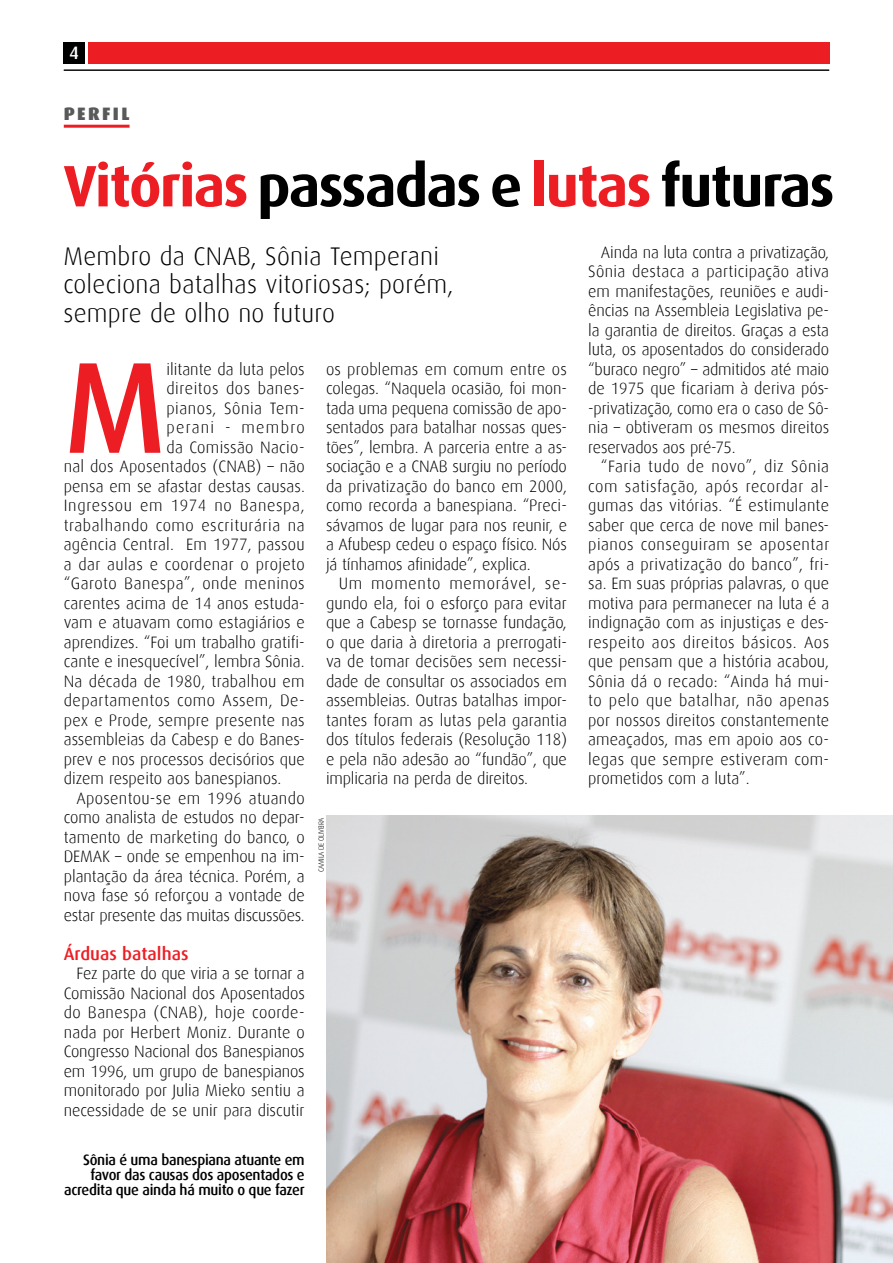
<style>
.page{position:relative;width:893px;height:1263px;background:#fff}
.page>*{position:absolute;margin:0;border:0;box-sizing:border-box;transform-origin:0 0}
.t1{font:500 129.9px "Dax";color:#ed1d24}
.t2{font:700 58.5px "Dax";letter-spacing:-.03em;color:#000}
.t3{font:300 25.5px/28.5px "Dax";letter-spacing:.01em;color:#000}
.t4{font:500 18px "Dax";color:#ed1d24}
.t5{font:900 18px "Dax";color:#58595b}
.t6{font:500 18px "Dax";color:#fff}
.t7{font:300 16.5px/19.5px "Dax";color:#000;text-align:justify}
.t8{font:300 16.5px "Dax";letter-spacing:.03em;color:#000}
.t9{font:300 16.5px "Dax";letter-spacing:.035em;color:#000}
.t10{font:300 16.5px "Dax";letter-spacing:.02em;color:#000}
.t11{font:300 16.5px "Dax";letter-spacing:.025em;color:#000}
.t12{font:300 16.5px "Dax";letter-spacing:.04em;color:#000}
.t13{font:300 16.5px "Dax";letter-spacing:.08em;color:#000}
.t14{font:500 15px/15px "Dax";letter-spacing:-.02em;color:#000;text-align:right}
.t15{font:300 7.5px "Dax";letter-spacing:-.05em;color:#000}
.s1{color:#ed1d24}
</style>
<div class="page">
<div style="left:63px;top:43px;width:22px;height:21px;background:#000"></div>
<div style="left:88px;top:43px;width:741px;height:21px;background:#ed1d24"></div>
<hr style="left:64px;top:70px;width:765px;height:1px;background:#000">
<hr style="left:64px;top:125px;width:66px;height:3px;background:#ed1d24">
<img style="left:326px;top:816px;width:567px;height:447px">
<p class="t6" style="left:69px;top:43px;width:11px">4</p>
<p class="t5" style="left:64px;top:104px;width:67px">Perfil</p>
<h2 class="t2" style="left:63px;top:153px;width:773px"><span class="s1">Vitórias</span> passadas e <span class="s1">lutas</span> futuras</h2>
<h3 class="t3" style="left:63px;top:242px;width:392px">Membro da CNAB, Sônia Temperani coleciona batalhas vitoriosas; porém, sempre de olho no futuro</h3>
<p class="t7" style="left:588px;top:243px;width:243px;text-indent:13px">Ainda na luta contra a privatização, Sônia destaca a participação ativa em manifestações, reuniões e audi&shy;ências na Assembleia Legislativa pe&shy;la garantia de direitos. Graças a esta luta, os aposentados do considerado “buraco negro” – admitidos até maio de 1975 que ficariam à deriva pós--privatização, como era o caso de Sô&shy;nia – obtiveram os mesmos direitos reservados aos pré-75.</p>
<p class="t7" style="left:588px;top:457px;width:243px;text-indent:13px">“Faria tudo de novo”, diz Sônia com satisfação, após recordar al&shy;gumas das vitórias. “É estimulante saber que cerca de nove mil banes&shy;pianos conseguiram se aposentar após a privatização do banco”, fri&shy;sa. Em suas próprias palavras, o que motiva para permanecer na luta é a indignação com as injustiças e des&shy;respeito aos direitos básicos. Aos que pensam que a história acabou, Sônia dá o recado: “Ainda há mui&shy;to pelo que batalhar, não apenas por nossos direitos constantemente ameaçados, mas em apoio aos co&shy;legas que sempre estiveram com&shy;prometidos com a luta”.</p>
<h1 class="t1" style="left:64px;top:335px;width:104px">M</h1>
<p class="t7" style="left:166px;top:359px;width:140px">ilitante da luta pelos</p>
<p class="t7" style="left:326px;top:359px;width:243px">os problemas em comum entre os colegas. “Naquela ocasião, foi mon&shy;tada uma pequena comissão de apo&shy;sentados para batalhar nossas ques&shy;tões”, lembra. A parceria entre a as&shy;sociação e a CNAB surgiu no período da privatização do banco em 2000, como recorda a banespiana. “Preci&shy;sávamos de lugar para nos reunir, e a Afubesp cedeu o espaço físico. Nós já tínhamos afinidade”, explica.</p>
<p class="t7" style="left:326px;top:574px;width:243px;text-indent:13px">Um momento memorável, se&shy;gundo ela, foi o esforço para evitar que a Cabesp se tornasse fundação, o que daria à diretoria a prerrogati&shy;va de tomar decisões sem necessi&shy;dade de consultar os associados em assembleias. Outras batalhas impor&shy;tantes foram as lutas pela garantia dos títulos federais (Resolução 118) e pela não adesão ao “fundão”, que implicaria na perda de direitos.</p>
<p class="t8" style="left:166px;top:379px;width:140px">direitos dos banes-</p>
<p class="t9" style="left:166px;top:399px;width:140px">pianos, Sônia Tem-</p>
<p class="t13" style="left:166px;top:418px;width:140px">perani - membro</p>
<p class="t10" style="left:166px;top:438px;width:140px">da Comissão Nacio-</p>
<p class="t7" style="left:64px;top:457px;width:243px">nal dos Aposentados (CNAB) – não</p>
<p class="t7" style="left:64px;top:476px;width:243px">pensa em se afastar destas causas.</p>
<p class="t12" style="left:64px;top:497px;width:243px">I ngressou em 1974 no Banespa,</p>
<p class="t9" style="left:64px;top:516px;width:242px">trabalhando como escriturária na</p>
<p class="t7" style="left:64px;top:535px;width:242px">agência Central. Em 1977, passou</p>
<p class="t11" style="left:64px;top:555px;width:242px">a dar aulas e coordenar o projeto</p>
<p class="t8" style="left:64px;top:575px;width:242px">“Garoto Banespa”, onde meninos</p>
<p class="t7" style="left:64px;top:593px;width:243px">carentes acima de 14 anos estuda-</p>
<p class="t7" style="left:64px;top:613px;width:243px">vam e atuavam como estagiários e</p>
<p class="t7" style="left:64px;top:633px;width:242px">aprendizes. “Foi um trabalho gratifi-</p>
<p class="t7" style="left:64px;top:652px;width:242px">cante e inesquecível”, lembra Sônia.</p>
<p class="t7" style="left:64px;top:672px;width:242px">Na década de 1980, trabalhou em</p>
<p class="t8" style="left:64px;top:692px;width:242px">departamentos como Assem, De-</p>
<p class="t7" style="left:64px;top:711px;width:242px">pex e Prode, sempre presente nas</p>
<p class="t7" style="left:64px;top:730px;width:242px">assembleias da Cabesp e do Banes-</p>
<p class="t7" style="left:64px;top:750px;width:242px">prev e nos processos decisórios que</p>
<p class="t7" style="left:64px;top:769px;width:219px">dizem respeito aos banespianos.</p>
<p class="t10" style="left:77px;top:789px;width:230px">Aposentou-se em 1996 atuando</p>
<p class="t7" style="left:64px;top:808px;width:242px">como analista de estudos no depar-</p>
<p class="t7" style="left:64px;top:828px;width:242px">tamento de marketing do banco, o</p>
<p class="t7" style="left:64px;top:847px;width:242px">DEMAK – onde se empenhou na im-</p>
<p class="t7" style="left:64px;top:867px;width:242px">plantação da área técnica. Porém, a</p>
<p class="t7" style="left:64px;top:886px;width:242px">nova fase só reforçou a vontade de</p>
<p class="t7" style="left:64px;top:906px;width:242px">estar presente das muitas discussões.</p>
<p class="t4" style="left:64px;top:943px;width:126px">Árduas batalhas</p>
<p class="t7" style="left:64px;top:964px;width:243px;text-indent:13px">Fez parte do que viria a se tornar a Comissão Nacional dos Aposentados do Banespa (CNAB), hoje coorde&shy;nada por Herbert Moniz. Durante o Congresso Nacional dos Banespianos em 1996, um grupo de banespianos monitorado por Julia Mieko sentiu a necessidade de se unir para discutir</p>
<p class="t15" style="left:317px;top:872px;width:55px;rotate:-90deg">Camila de Oliveira</p>
<p class="t14" style="left:64px;top:1152px;width:242px">Sônia é uma banespiana atuante em favor das causas dos aposentados e acredita que ainda há muito o que fazer</p>
</div>
